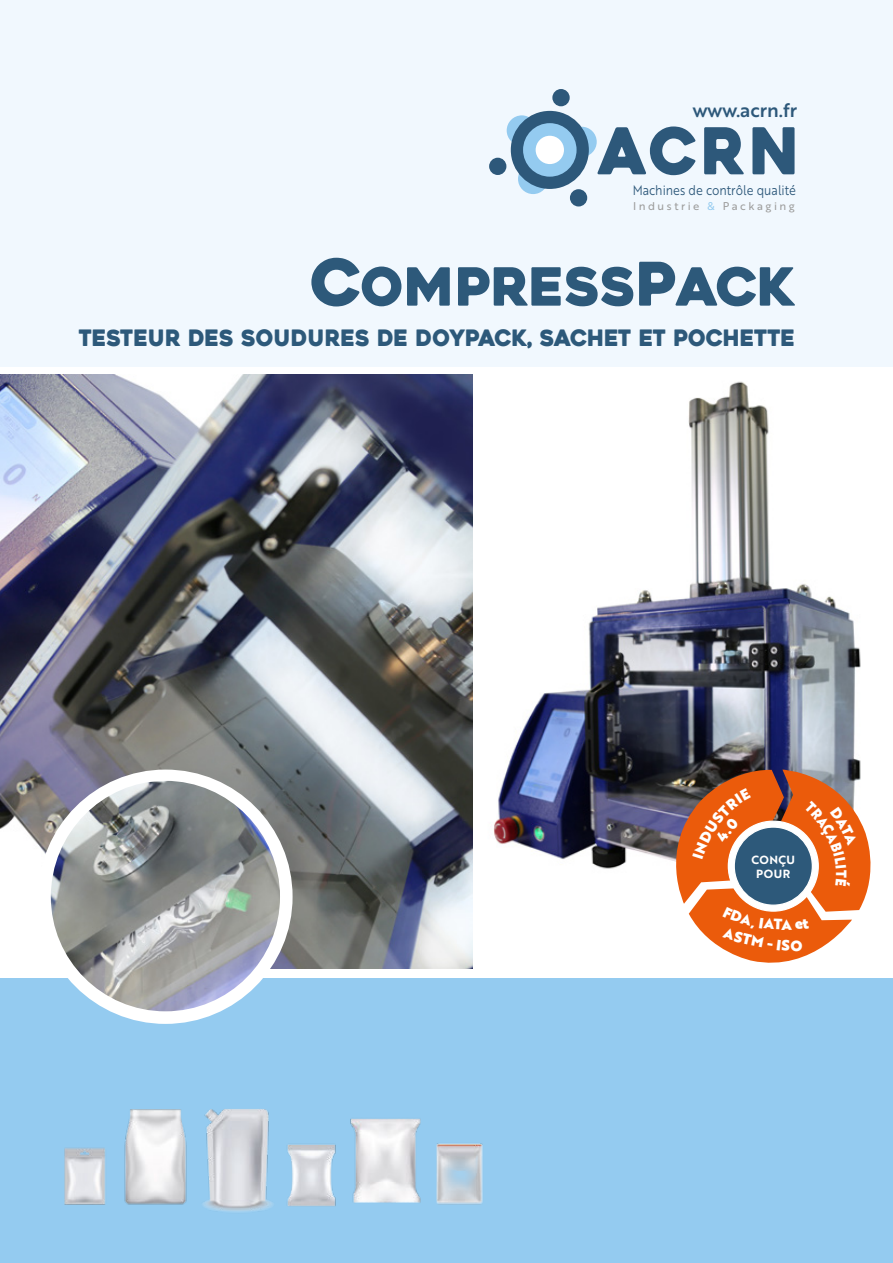
<style>
.page{position:relative;width:893px;height:1263px;background:#fff}
.page>*{position:absolute;margin:0;border:0;box-sizing:border-box;transform-origin:0 0}
.t1{font:64.35px "Heavitas";color:#2d587a;scale:.95 1}
.t2{font:52.5px "Heavitas";color:#2d597a}
.t3{font:22.5px "Heavitas";color:#2d597a;scale:.96 1}
.t4{font:18.9px "Brother 1816 Medium";color:#2d587a}
.t5{font:14.55px "Brother 1816 Black";color:#fff;scale:.89 1}
.t6{font:13.65px "Brother 1816 Book";color:#2d587a;scale:.87 1}
.t7{font:11.55px/13.8px "Brother 1816 Bold";letter-spacing:.04em;color:#fff;text-align:center}
.t8{font:10.95px "Brother 1816 Regular";letter-spacing:.23em;color:#9d9d9c}
.s1{color:#94cbf0}
.s2{font-size:64.5px}
.s3{font-size:60px}
</style>
<div class="page">
<div style="left:0;top:978px;width:893px;height:285px;background:#94cbf0"></div>
<img style="left:64px;top:1109px;width:419px;height:103px">
<img style="left:0;top:374px;width:472px;height:594px">
<img style="left:493px;top:381px;width:368px;height:488px">
<div style="left:0;top:0;width:893px;height:366px;background:#f1f8fe"></div>
<div style="left:507px;top:115px;width:30px;height:31px;background:#94cbf0;border-radius:50%"></div>
<div style="left:566px;top:127px;width:31px;height:30px;background:#94cbf0;border-radius:50%"></div>
<div style="left:518px;top:164px;width:30px;height:30px;background:#94cbf0;border-radius:50%"></div>
<div style="left:511px;top:111px;width:78px;height:78px;background:#2d587a;border-radius:50%"></div>
<div style="left:523px;top:123px;width:54px;height:54px;background:#94cbf0;border-radius:50%"></div>
<div style="left:536px;top:136px;width:28px;height:28px;background:#fff;border-radius:50%"></div>
<div style="left:489px;top:158px;width:17px;height:17px;background:#2d587a;border-radius:50%"></div>
<div style="left:552px;top:89px;width:18px;height:17px;background:#2d587a;border-radius:50%"></div>
<div style="left:570px;top:189px;width:17px;height:17px;background:#2d587a;border-radius:50%"></div>
<div style="left:38px;top:769px;width:255px;height:255px;background:#fff;border-radius:50%"></div>
<img style="left:51px;top:781px;width:229px;height:230px;border-radius:115px">
<svg style="left:658px;top:769px;width:213px;height:194px"></svg>
<div style="left:728px;top:821px;width:90px;height:90px;background:#fff;border-radius:50%"></div>
<div style="left:734px;top:827px;width:78px;height:78px;background:#2d597a;border-radius:50%"></div>
<svg style="left:692px;top:788px;width:59px;height:71px;background:#d76324"></svg>
<svg style="left:804px;top:800px;width:54px;height:69px;background:#e46824"></svg>
<svg style="left:835px;top:879px;width:15px;height:8px"></svg>
<div style="left:722px;top:907px;width:87px;height:44px;background:#eb5b0b"></div>
<p class="t4" style="left:693px;top:100px;width:106px">www.acrn.fr</p>
<h1 class="t1" style="left:599px;top:114px;width:214px">ACRN</h1>
<p class="t6" style="left:633px;top:185px;width:189px">Machines de contrôle qualité</p>
<p class="t8" style="left:633px;top:202px;width:163px">Industrie <span class="s1">&amp;</span> Packaging</p>
<h2 class="t2" style="left:310px;top:254px;width:487px"><span class="s2">C</span>OMPRESS<span class="s3">P</span>ACK</h2>
<p class="t3" style="left:78px;top:324px;width:748px">TESTEUR DES SOUDURES DE DOYPACK, SACHET ET POCHETTE</p>
<p class="t7" style="left:751px;top:854px;width:45px">CONÇU<br>POUR</p>
<p class="t5" style="left:850px;top:870px;width:10px;rotate:90deg">T</p>
</div>
